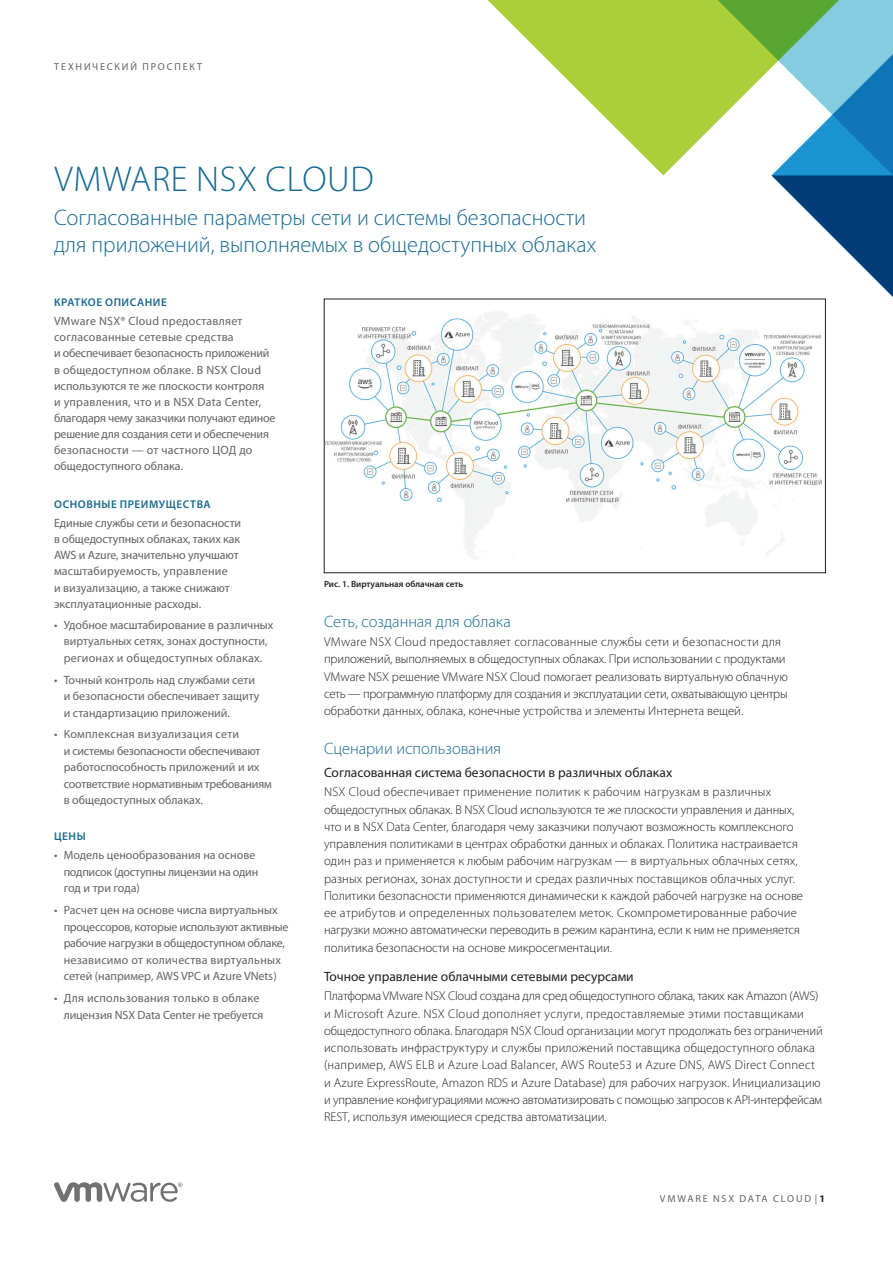
<style>
.page{position:relative;width:893px;height:1263px;background:#fff}
.page>*{position:absolute;margin:0;border:0;box-sizing:border-box;transform-origin:0 0}
._1a__MAIN_TITLE{font:300 36px "Myriad Pro";letter-spacing:.02em;color:#176a92}
._1b__MAIN_SUB_TITLE{font:300 22.5px/27px "Myriad Pro";color:#176a92}
._4a__SUBHEAD-1{font:300 16.5px "Myriad Pro";color:#176a92}
._4a__SUBHEAD-2-BLK{font:13.5px "Myriad Pro";color:#231f20}
._3a__BODY_TEXT{font:300 12.75px/17.2px "Myriad Pro";color:#231f20}
._5b__SIDEBAR-BODY-LA{font:12px/16.5px "Myriad Pro";color:#636265}
._5b__SIDEBAR-BODY{font:12px/16.2px "Myriad Pro";letter-spacing:-.005em;color:#636265}
._5a__SIDEBAR-HEAD{font:600 11.25px "Myriad Pro";letter-spacing:.05em;color:#176a92}
.FOLIO-BOTTOM-GRAY{font:10.2px "Myriad Pro";letter-spacing:.175em;color:#636265}
.FOLIO-TOP-GRAY{font:10.2px "Myriad Pro";letter-spacing:.18em;color:#636265}
._7a__CAPTION_BODY{font:600 9px "Myriad Pro";color:#231f20}
.s1{font-weight:700;color:#231f20}
</style>
<div class="page">
<svg style="left:54px;top:1182px;width:129px;height:20px"></svg>
<svg style="left:487px;top:0;width:217px;height:175px;fill:#abcf38"></svg>
<svg style="left:704px;top:0;width:189px;height:299px"></svg>
<img style="left:326px;top:311px;width:496px;height:248px">
<div style="left:324px;top:299px;width:502px;height:274px;border:1px solid #231f20"></div>
<p class="FOLIO-TOP-GRAY" style="left:54px;top:60px;width:150px">ТЕХНИЧЕСКИЙ ПРОСПЕКТ</p>
<p class="_1a__MAIN_TITLE" style="left:54px;top:159px;width:321px">VMWARE NSX CLOUD</p>
<p class="_1b__MAIN_SUB_TITLE" style="left:54px;top:204px;width:544px">Согласованные параметры сети и системы безопасности для приложений, выполняемых в общедоступных облаках</p>
<p class="_5a__SIDEBAR-HEAD" style="left:54px;top:295px;width:114px">КРАТКОЕ ОПИСАНИЕ</p>
<p class="_5b__SIDEBAR-BODY-LA" style="left:54px;top:313px;width:223px">VMware NSX® Cloud предоставляет согласованные сетевые средства<br>и обеспечивает безопасность приложений в общедоступном облаке. В NSX Cloud используются те же плоскости контроля<br>и управления, что и в NSX Data Center, благодаря чему заказчики получают единое решение для создания сети и обеспечения безопасности — от частного ЦОД до общедоступного облака.</p>
<p class="_5a__SIDEBAR-HEAD" style="left:54px;top:497px;width:158px">ОСНОВНЫЕ ПРЕИМУЩЕСТВА</p>
<p class="_5b__SIDEBAR-BODY" style="left:54px;top:515px;width:189px">Единые службы сети и безопасности в общедоступных облаках, таких как<br>AWS и Azure, значительно улучшают масштабируемость, управление<br>и визуализацию, а также снижают эксплуатационные расходы.</p>
<p class="_5b__SIDEBAR-BODY-LA" style="left:54px;top:616px;width:221px;text-align:center">• Удобное масштабирование в различных виртуальных сетях, зонах доступности, регионах и общедоступных облаках.</p>
<p class="_5b__SIDEBAR-BODY-LA" style="left:64px;top:671px;width:197px;text-indent:-10px">• Точный контроль над службами сети и безопасности обеспечивает защиту и стандартизацию приложений.</p>
<p class="_5b__SIDEBAR-BODY-LA" style="left:64px;top:726px;width:210px;text-indent:-10px">• Комплексная визуализация сети<br>и системы безопасности обеспечивают работоспособность приложений и их соответствие нормативным требованиям в общедоступных облаках.</p>
<p class="_5a__SIDEBAR-HEAD" style="left:54px;top:829px;width:33px">ЦЕНЫ</p>
<p class="_5b__SIDEBAR-BODY-LA" style="left:64px;top:847px;width:196px;text-indent:-10px">• Модель ценообразования на основе подписок (доступны лицензии на один год и три года)</p>
<p class="_5b__SIDEBAR-BODY-LA" style="left:64px;top:902px;width:226px;text-indent:-10px">• Расчет цен на основе числа виртуальных процессоров, которые используют активные рабочие нагрузки в общедоступном облаке, независимо от количества виртуальных сетей (например, AWS VPC и Azure VNets)</p>
<p class="_5b__SIDEBAR-BODY-LA" style="left:64px;top:990px;width:201px;text-indent:-10px">• Для использования только в облаке лицензия NSX Data Center не требуется</p>
<p class="_7a__CAPTION_BODY" style="left:324px;top:578px;width:141px">Рис. 1. Виртуальная облачная сеть</p>
<p class="_4a__SUBHEAD-1" style="left:324px;top:612px;width:188px">Сеть, созданная для облака</p>
<p class="_3a__BODY_TEXT" style="left:324px;top:633px;width:465px">VMware NSX Cloud предоставляет согласованные службы сети и безопасности для приложений, выполняемых в общедоступных облаках. При использовании с продуктами VMware NSX решение VMware NSX Cloud помогает реализовать виртуальную облачную сеть — программную платформу для создания и эксплуатации сети, охватывающую центры обработки данных, облака, конечные устройства и элементы Интернета вещей.</p>
<p class="_4a__SUBHEAD-1" style="left:324px;top:740px;width:179px">Сценарии использования</p>
<p class="_4a__SUBHEAD-2-BLK" style="left:324px;top:764px;width:350px">Согласованная система безопасности в различных облаках</p>
<p class="_3a__BODY_TEXT" style="left:324px;top:783px;width:481px">NSX Cloud обеспечивает применение политик к рабочим нагрузкам в различных общедоступных облаках. В NSX Cloud используются те же плоскости управления и данных, что и в NSX Data Center, благодаря чему заказчики получают возможность комплексного управления политиками в центрах обработки данных и облаках. Политика настраивается один раз и применяется к любым рабочим нагрузкам — в виртуальных облачных сетях, разных регионах, зонах доступности и средах различных поставщиков облачных услуг.<br>Политики безопасности применяются динамически к каждой рабочей нагрузке на основе ее атрибутов и определенных пользователем меток. Скомпрометированные рабочие нагрузки можно автоматически переводить в режим карантина, если к ним не применяется политика безопасности на основе микросегментации.</p>
<p class="_4a__SUBHEAD-2-BLK" style="left:324px;top:968px;width:311px">Точное управление облачными сетевыми ресурсами</p>
<p class="_3a__BODY_TEXT" style="left:324px;top:988px;width:500px">Платформа VMware NSX Cloud создана для сред общедоступного облака, таких как Amazon (AWS) и Microsoft Azure. NSX Cloud дополняет услуги, предоставляемые этими поставщиками общедоступного облака. Благодаря NSX Cloud организации могут продолжать без ограничений использовать инфраструктуру и службы приложений поставщика общедоступного облака (например, AWS ELB и Azure Load Balancer, AWS Route53 и Azure DNS, AWS Direct Connect и Azure ExpressRoute, Amazon RDS и Azure Database) для рабочих нагрузок. Инициализацию и управление конфигурациями можно автоматизировать с помощью запросов к API-интерфейсам REST, используя имеющиеся средства автоматизации.</p>
<p class="FOLIO-BOTTOM-GRAY" style="left:660px;top:1192px;width:167px">VMWARE NSX DATA CLOUD | <span class="s1">1</span></p>
</div>
